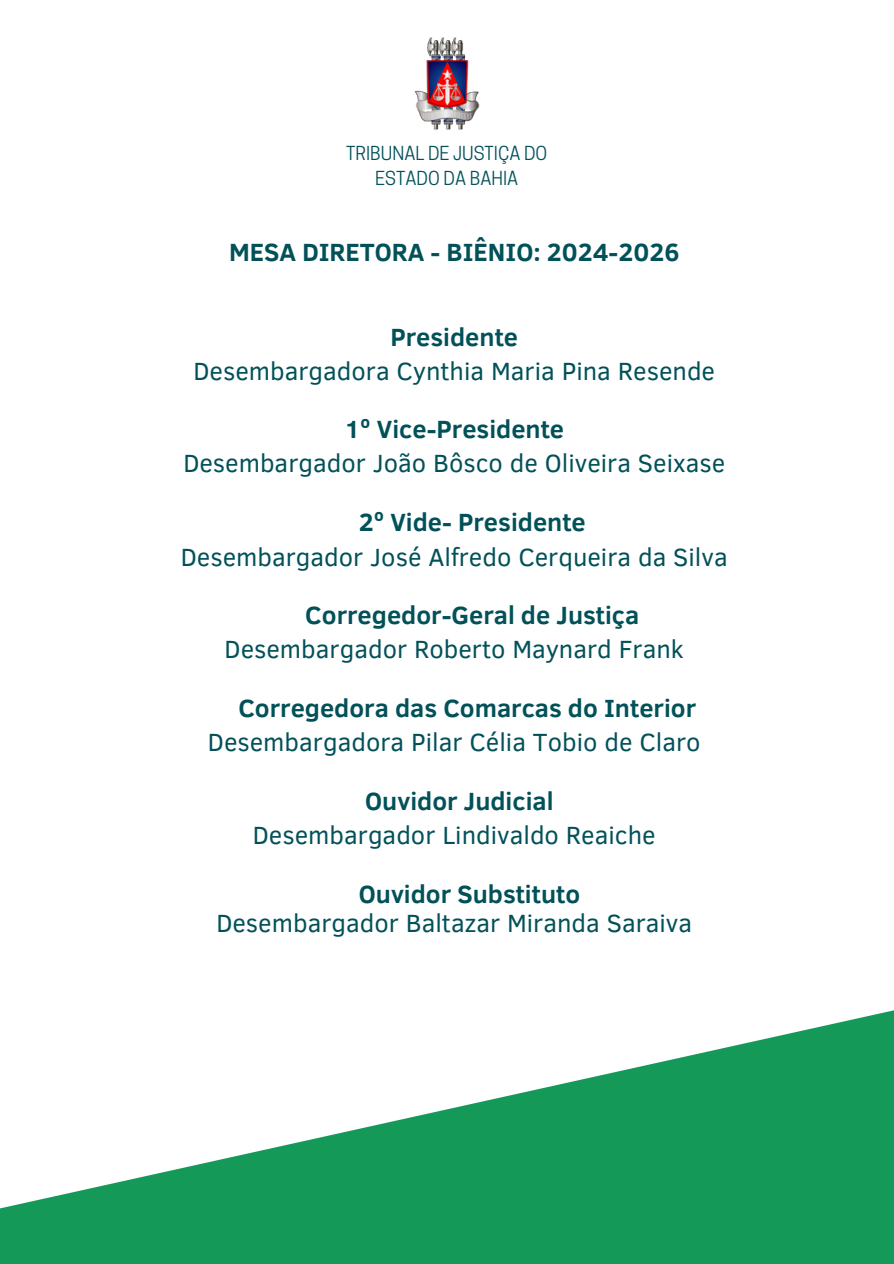
<style>
.page{position:relative;width:894px;height:1264px;background:#fff}
.page>*{position:absolute;margin:0;border:0;box-sizing:border-box;transform-origin:0 0}
.t1{font:25.5px "Clear Sans";color:#025159}
.t2{font:700 25.5px "Clear Sans";color:#025159}
.t3{font:18.15px "Cooper Hewitt";color:#025159}
</style>
<div class="page">
<img style="left:414px;top:37px;width:66px;height:93px">
<svg style="left:0;top:1010px;width:893px;height:253px;fill:#159959"></svg>
<p class="t3" style="left:346px;top:146px;width:202px">TRIBUNAL DE JUSTIÇA DO</p>
<p class="t3" style="left:375px;top:171px;width:144px">ESTADO DA BAHIA</p>
<h1 class="t2" style="left:229px;top:234px;width:451px">MESA DIRETORA - BIÊNIO: 2024-2026</h1>
<h2 class="t2" style="left:390px;top:318px;width:129px">Presidente</h2>
<h3 class="t1" style="left:193px;top:352px;width:523px">Desembargadora Cynthia Maria Pina Resende</h3>
<h2 class="t2" style="left:344px;top:411px;width:221px">1º Vice-Presidente</h2>
<h3 class="t1" style="left:183px;top:445px;width:543px">Desembargador João Bôsco de Oliveira Seixase</h3>
<h2 class="t2" style="left:359px;top:503px;width:228px">2º Vide- Presidente</h2>
<h3 class="t1" style="left:181px;top:538px;width:548px">Desembargador José Alfredo Cerqueira da Silva</h3>
<h2 class="t2" style="left:305px;top:596px;width:335px">Corregedor-Geral de Justiça</h2>
<h3 class="t1" style="left:224px;top:631px;width:460px">Desembargador Roberto Maynard Frank</h3>
<h2 class="t2" style="left:238px;top:689px;width:459px">Corregedora das Comarcas do Interior</h2>
<h3 class="t1" style="left:208px;top:723px;width:494px">Desembargadora Pilar Célia Tobio de Claro</h3>
<h2 class="t2" style="left:365px;top:782px;width:190px">Ouvidor Judicial</h2>
<h3 class="t1" style="left:253px;top:816px;width:404px">Desembargador Lindivaldo Reaiche</h3>
<h2 class="t2" style="left:359px;top:875px;width:223px">Ouvidor Substituto</h2>
<h3 class="t1" style="left:216px;top:905px;width:477px">Desembargador Baltazar Miranda Saraiva</h3>
</div>
